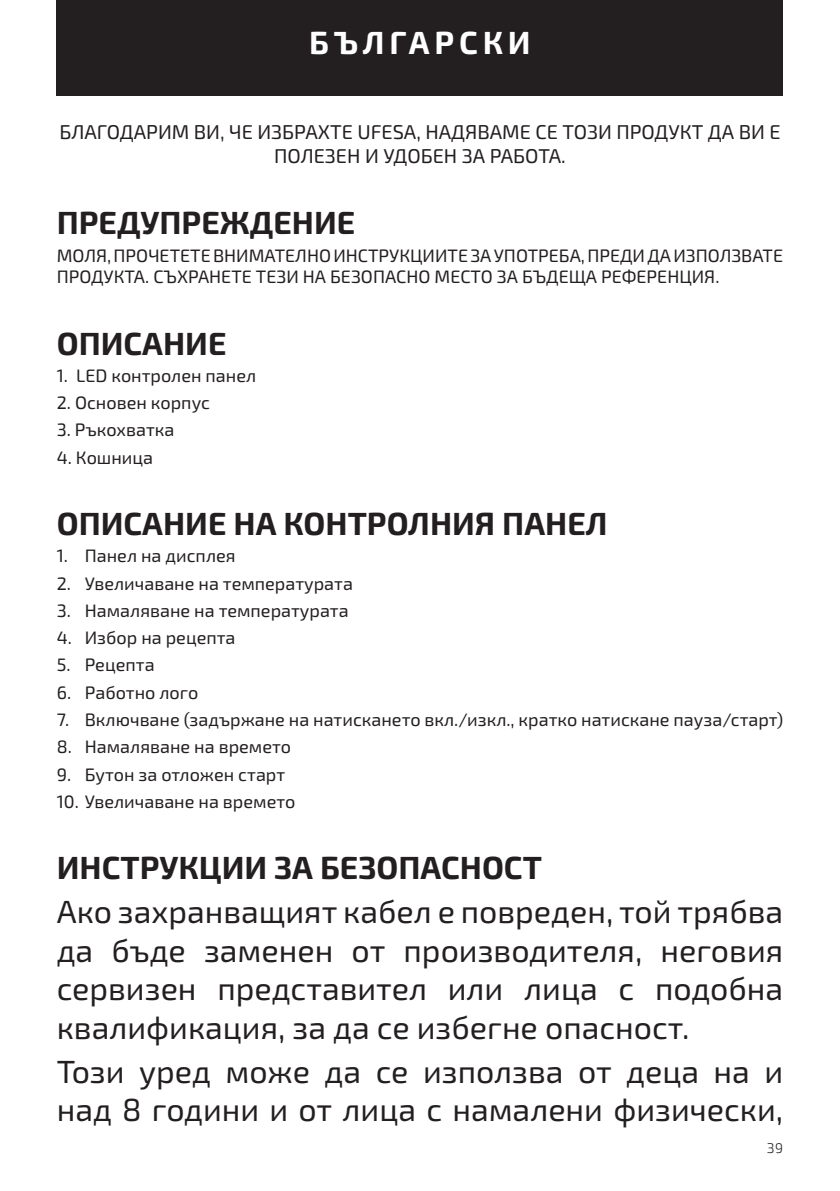
<style>
.page{position:relative;width:840px;height:1191px;background:#fff}
.page>*{position:absolute;margin:0;border:0;box-sizing:border-box;transform-origin:0 0}
.t1{font:32px/38.4px "Exo 2";color:#231f20;text-align:justify}
.t2{font:700 32px "Exo 2";color:#231f20}
.t3{font:700 32px "Exo 2";letter-spacing:.15em;color:#fff}
.t4{font:20px/24px "Exo 2";color:#231f20;text-align:center}
.t5{font:18px/21.6px "Exo 2";color:#231f20}
.t6{font:300 14px "Exo 2";color:#231f20}
</style>
<div class="page">
<div style="left:57px;top:0;width:725px;height:95px;background:#231f20"></div>
<h1 class="t3" style="left:309px;top:23px;width:223px">БЪЛГАРСКИ</h1>
<p class="t4" style="left:59px;top:120px;width:722px">БЛАГОДАРИМ ВИ, ЧЕ ИЗБРАХТЕ UFESA, НАДЯВАМЕ СЕ ТОЗИ ПРОДУКТ ДА ВИ Е<br>ПОЛЕЗЕН И УДОБЕН ЗА РАБОТА.</p>
<h1 class="t2" style="left:57px;top:204px;width:300px">ПРЕДУПРЕЖДЕНИЕ</h1>
<p class="t5" style="left:57px;top:245px;width:727px">МОЛЯ, ПРОЧЕТЕТЕ ВНИМАТЕЛНО ИНСТРУКЦИИТЕ ЗА УПОТРЕБА, ПРЕДИ ДА ИЗПОЛЗВАТЕ<br>ПРОДУКТА. СЪХРАНЕТЕ ТЕЗИ НА БЕЗОПАСНО МЕСТО ЗА БЪДЕЩА РЕФЕРЕНЦИЯ.</p>
<h1 class="t2" style="left:57px;top:324px;width:171px">ОПИСАНИЕ</h1>
<p class="t5" style="left:57px;top:365px;width:201px">1. LED контролен панел</p>
<p class="t5" style="left:57px;top:392px;width:155px">2. Основен корпус</p>
<p class="t5" style="left:57px;top:420px;width:119px">3. Ръкохватка</p>
<p class="t5" style="left:57px;top:447px;width:98px">4. Кошница</p>
<h1 class="t2" style="left:57px;top:505px;width:552px">ОПИСАНИЕ НА КОНТРОЛНИЯ ПАНЕЛ</h1>
<p class="t5" style="left:57px;top:545px;width:180px">1. Панел на дисплея</p>
<p class="t5" style="left:57px;top:573px;width:297px">2. Увеличаване на температурата</p>
<p class="t5" style="left:57px;top:600px;width:293px">3. Намаляване на температурата</p>
<p class="t5" style="left:57px;top:627px;width:180px">4. Избор на рецепта</p>
<p class="t5" style="left:57px;top:654px;width:99px">5. Рецепта</p>
<p class="t5" style="left:57px;top:682px;width:143px">6. Работно лого</p>
<p class="t5" style="left:57px;top:709px;width:727px">7. Включване (задържане на натискането вкл./изкл., кратко натискане пауза/старт)</p>
<p class="t5" style="left:57px;top:736px;width:236px">8. Намаляване на времето</p>
<p class="t5" style="left:57px;top:764px;width:230px">9. Бутон за отложен старт</p>
<p class="t5" style="left:57px;top:791px;width:240px">10. Увеличаване на времето</p>
<h1 class="t2" style="left:57px;top:849px;width:486px">ИНСТРУКЦИИ ЗА БЕЗОПАСНОСТ</h1>
<h1 class="t1" style="left:57px;top:893px;width:727px">Ако захранващият кабел е повреден, той трябва да бъде заменен от производителя, неговия сервизен представител или лица с подобна квалификация, за да се избегне опасност.</h1>
<h1 class="t1" style="left:57px;top:1052px;width:727px">Този уред може да се използва от деца на и над 8 години и от лица с намалени физически,</h1>
<p class="t6" style="left:766px;top:1140px;width:18px">39</p>
</div>
